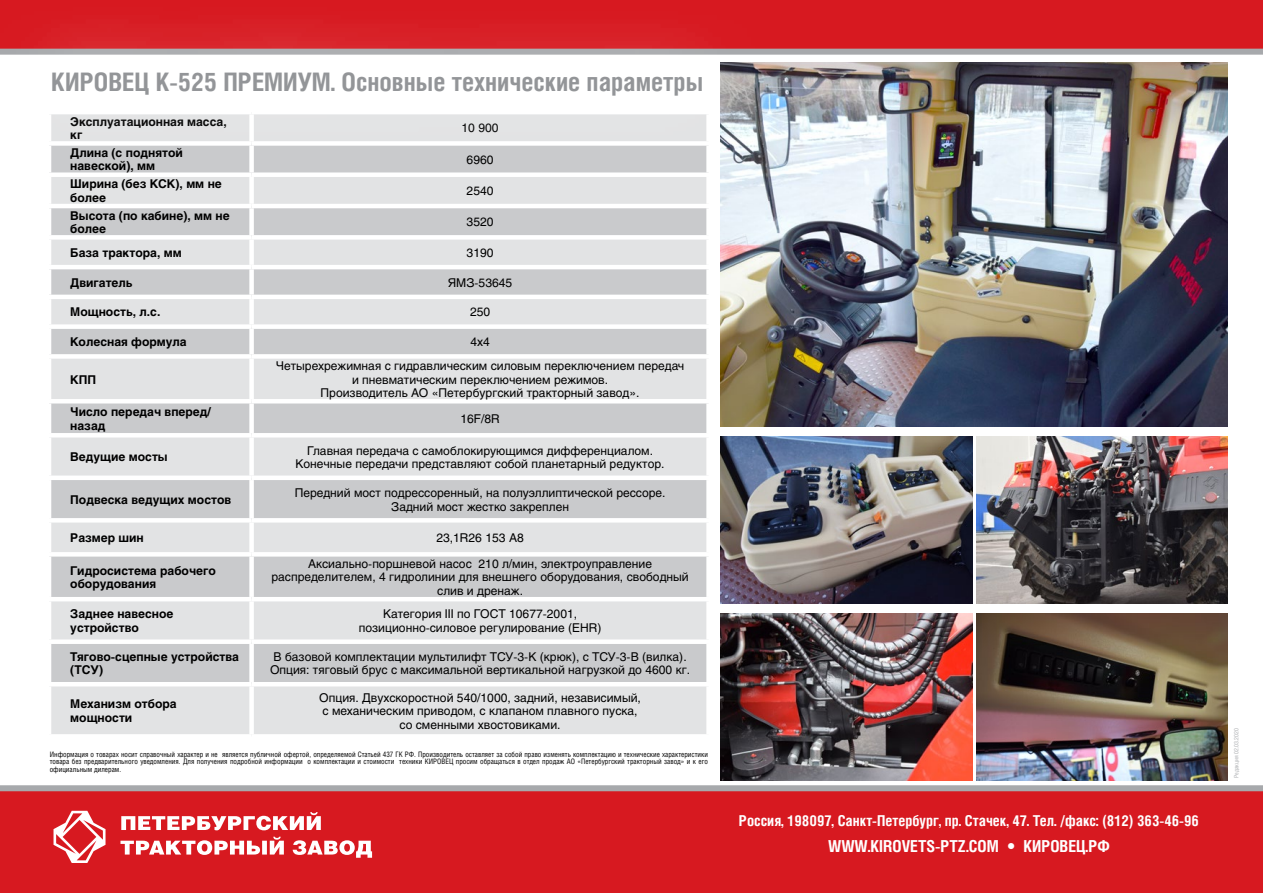
<style>
.page{position:relative;width:1263px;height:893px;background:#fff}
.page>*{position:absolute;margin:0;border:0;box-sizing:border-box;transform-origin:0 0}
.t1{font:700 25.5px "Helios Cond C";color:#939598}
.t2{font:700 16.5px "Helios Cond C";color:#fff}
.t3{font:700 15px "Helios Cond C";color:#fff}
.t4{font:12px/13.5px "Helios C";color:#000;text-align:center}
.t5{font:700 12px/13.5px "Helios C";color:#000}
.t6{font:7.5px/7.5px "Helios Cond C";color:#000;text-align:justify}
.t7{font:6px "Helios Cond C";color:#adafb2}
</style>
<div class="page">
<div style="left:0;top:788px;width:1263px;height:105px;background:#d71920"></div>
<div style="left:0;top:0;width:1263px;height:49px;background:#d71920"></div>
<div style="left:0;top:49px;width:1263px;height:6px;background:#a7a9ac"></div>
<div style="left:51px;top:686px;width:655px;height:48px;background:#e2e3e4"></div>
<svg style="left:51px;top:158px;width:655px;height:524px;fill:#c9cacc"></svg>
<div style="left:249px;top:146px;width:5px;height:26px;background:#fff"></div>
<div style="left:47px;top:172px;width:205px;height:5px;background:#fff"></div>
<div style="left:252px;top:172px;width:459px;height:5px;background:#fff"></div>
<div style="left:249px;top:177px;width:5px;height:27px;background:#fff"></div>
<hr style="left:47px;top:204px;width:205px;height:4px;background:#fff">
<hr style="left:252px;top:204px;width:459px;height:4px;background:#fff">
<div style="left:249px;top:208px;width:5px;height:27px;background:#fff"></div>
<div style="left:47px;top:235px;width:205px;height:5px;background:#fff"></div>
<div style="left:252px;top:235px;width:459px;height:5px;background:#fff"></div>
<div style="left:249px;top:240px;width:5px;height:25px;background:#fff"></div>
<hr style="left:47px;top:265px;width:205px;height:4px;background:#fff">
<hr style="left:252px;top:265px;width:459px;height:4px;background:#fff">
<div style="left:249px;top:269px;width:5px;height:26px;background:#fff"></div>
<hr style="left:47px;top:295px;width:205px;height:4px;background:#fff">
<hr style="left:252px;top:295px;width:459px;height:4px;background:#fff">
<div style="left:249px;top:299px;width:5px;height:25px;background:#fff"></div>
<div style="left:47px;top:324px;width:205px;height:5px;background:#fff"></div>
<div style="left:252px;top:324px;width:459px;height:5px;background:#fff"></div>
<div style="left:249px;top:329px;width:5px;height:25px;background:#fff"></div>
<div style="left:47px;top:354px;width:205px;height:5px;background:#fff"></div>
<div style="left:252px;top:354px;width:459px;height:5px;background:#fff"></div>
<div style="left:249px;top:359px;width:5px;height:40px;background:#fff"></div>
<hr style="left:47px;top:399px;width:205px;height:4px;background:#fff">
<hr style="left:252px;top:399px;width:459px;height:4px;background:#fff">
<div style="left:249px;top:403px;width:5px;height:30px;background:#fff"></div>
<hr style="left:47px;top:433px;width:205px;height:4px;background:#fff">
<hr style="left:252px;top:433px;width:459px;height:4px;background:#fff">
<div style="left:249px;top:437px;width:5px;height:39px;background:#fff"></div>
<hr style="left:47px;top:476px;width:205px;height:4px;background:#fff">
<hr style="left:252px;top:476px;width:459px;height:4px;background:#fff">
<div style="left:249px;top:480px;width:5px;height:38px;background:#fff"></div>
<div style="left:47px;top:518px;width:205px;height:5px;background:#fff"></div>
<div style="left:252px;top:518px;width:459px;height:5px;background:#fff"></div>
<div style="left:249px;top:523px;width:5px;height:29px;background:#fff"></div>
<div style="left:47px;top:552px;width:205px;height:5px;background:#fff"></div>
<div style="left:252px;top:552px;width:459px;height:5px;background:#fff"></div>
<div style="left:249px;top:557px;width:5px;height:40px;background:#fff"></div>
<hr style="left:47px;top:597px;width:205px;height:4px;background:#fff">
<hr style="left:252px;top:597px;width:459px;height:4px;background:#fff">
<div style="left:249px;top:601px;width:5px;height:38px;background:#fff"></div>
<div style="left:47px;top:639px;width:205px;height:5px;background:#fff"></div>
<div style="left:252px;top:639px;width:459px;height:5px;background:#fff"></div>
<div style="left:249px;top:644px;width:5px;height:38px;background:#fff"></div>
<div style="left:249px;top:686px;width:5px;height:48px;background:#fff"></div>
<img style="left:721px;top:62px;width:507px;height:365px">
<img style="left:721px;top:613px;width:251px;height:167px">
<img style="left:721px;top:436px;width:251px;height:167px">
<img style="left:976px;top:613px;width:252px;height:167px">
<img style="left:976px;top:436px;width:252px;height:167px">
<div style="left:0;top:785px;width:1263px;height:6px;background:#a7a9ac"></div>
<svg style="left:54px;top:811px;width:52px;height:52px"></svg>
<svg style="left:121px;top:812px;width:200px;height:18px"></svg>
<svg style="left:120px;top:837px;width:164px;height:18px"></svg>
<svg style="left:293px;top:840px;width:79px;height:18px"></svg>
<svg style="left:0;top:33px;width:760px;height:125px"></svg>
<h1 class="t1" style="left:51px;top:66px;width:653px">КИРОВЕЦ К-525 ПРЕМИУМ. Основные технические параметры</h1>
<p class="t5" style="left:70px;top:115px;width:158px">Эксплуатационная масса, кг</p>
<p class="t4" style="left:462px;top:121px;width:39px">10 900</p>
<p class="t5" style="left:70px;top:146px;width:114px">Длина (с поднятой навеской), мм</p>
<p class="t4" style="left:467px;top:153px;width:28px">6960</p>
<p class="t5" style="left:70px;top:177px;width:153px">Ширина (без КСК), мм не более</p>
<p class="t4" style="left:467px;top:184px;width:28px">2540</p>
<p class="t5" style="left:70px;top:209px;width:161px">Высота (по кабине), мм не более</p>
<p class="t4" style="left:467px;top:215px;width:28px">3520</p>
<p class="t5" style="left:70px;top:246px;width:113px">База трактора, мм</p>
<p class="t4" style="left:467px;top:246px;width:28px">3190</p>
<p class="t5" style="left:70px;top:276px;width:64px">Двигатель</p>
<p class="t4" style="left:448px;top:276px;width:66px">ЯМЗ-53645</p>
<p class="t5" style="left:70px;top:305px;width:92px">Мощность, л.с.</p>
<p class="t4" style="left:470px;top:305px;width:22px">250</p>
<p class="t5" style="left:70px;top:335px;width:118px">Колесная формула</p>
<p class="t4" style="left:470px;top:335px;width:21px">4х4</p>
<p class="t5" style="left:70px;top:372px;width:27px">КПП</p>
<p class="t4" style="left:276px;top:359px;width:410px">Четырехрежимная с гидравлическим силовым переключением передач и пневматическим переключением режимов.<br>Производитель АО «Петербургский тракторный завод».</p>
<p class="t5" style="left:70px;top:405px;width:142px">Число передач вперед/ назад</p>
<p class="t4" style="left:460px;top:412px;width:41px">16F/8R</p>
<p class="t5" style="left:70px;top:450px;width:99px">Ведущие мосты</p>
<p class="t4" style="left:296px;top:443px;width:370px">Главная передача с самоблокирующимся дифференциалом.<br>Конечные передачи представляют собой планетарный редуктор.</p>
<p class="t5" style="left:70px;top:493px;width:162px">Подвеска ведущих мостов</p>
<p class="t4" style="left:295px;top:486px;width:372px">Передний мост подрессоренный, на полуэллиптической рессоре.<br>Задний мост жестко закреплен</p>
<p class="t5" style="left:70px;top:531px;width:75px">Размер шин</p>
<p class="t4" style="left:436px;top:531px;width:89px">23,1R26 153 A8</p>
<p class="t5" style="left:70px;top:564px;width:147px">Гидросистема рабочего оборудования</p>
<p class="t4" style="left:271px;top:557px;width:419px">Аксиально-поршневой насос 210 л/мин, электроуправление распределителем, 4 гидролинии для внешнего оборудования, свободный слив и дренаж.</p>
<p class="t5" style="left:70px;top:607px;width:105px">Заднее навесное устройство</p>
<p class="t4" style="left:359px;top:607px;width:244px">Категория III по ГОСТ 10677-2001, позиционно-силовое регулирование (EHR)</p>
<p class="t5" style="left:70px;top:650px;width:170px">Тягово-сцепные устройства (ТСУ)</p>
<p class="t4" style="left:270px;top:650px;width:422px;text-align:left">В базовой комплектации мультилифт ТСУ-3-К (крюк), с ТСУ-3-В (вилка).<br>Опция: тяговый брус с максимальной вертикальной нагрузкой до 4600 кг.</p>
<p class="t5" style="left:70px;top:697px;width:108px">Механизм отбора мощности</p>
<p class="t4" style="left:319px;top:690px;width:323px">Опция. Двухскоростной 540/1000, задний, независимый, с механическим приводом, с клапаном плавного пуска, со сменными хвостовиками.</p>
<p class="t6" style="left:50px;top:750px;width:660px">Информация о товарах носит справочный характер и не является публичной офертой, определяемой Статьей 437 ГК РФ. Производитель оставляет за собой право изменять комплектацию и технические характеристики товара без предварительного уведомления. Для получения подробной информации о комплектации и стоимости техники КИРОВЕЦ просим обращаться в отдел продаж АО «Петербургский тракторный завод» и к его официальным дилерам.</p>
<p class="t3" style="left:739px;top:812px;width:462px">Россия, 198097, Санкт-Петербург, пр. Стачек, 47. Тел. /факс: (812) 363-46-96</p>
<h2 class="t2" style="left:828px;top:837px;width:283px">WWW.KIROVETS-PTZ.COM • КИРОВЕЦ.РФ</h2>
<p class="t7" style="left:1232px;top:778px;width:52px;rotate:-90deg">Редакция 02.03.2020</p>
</div>
